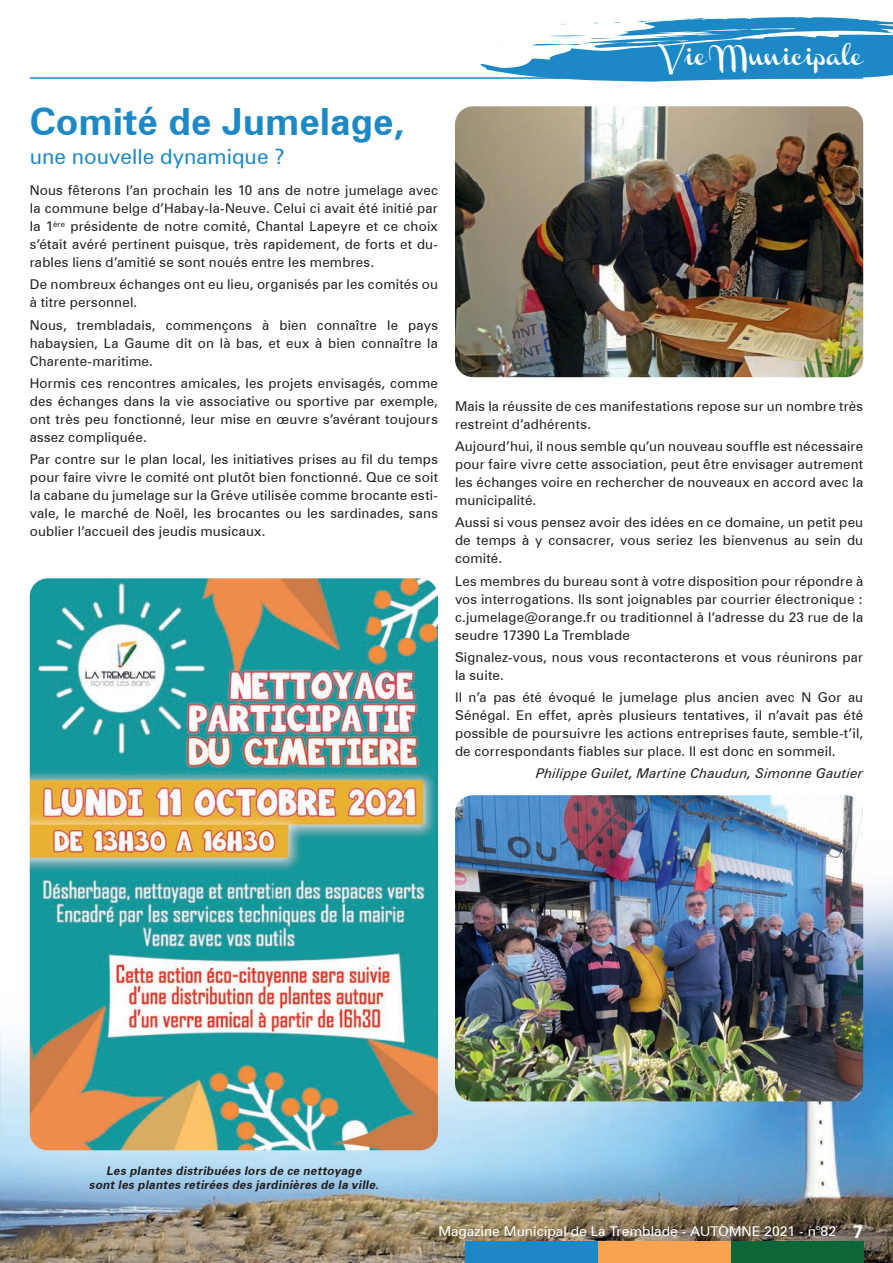
<style>
.page{position:relative;width:893px;height:1263px;background:#fff}
.page>*{position:absolute;margin:0;border:0;box-sizing:border-box;transform-origin:0 0}
.t1{font:700 37.5px "Zurich BT";color:#1c88c6}
.t2{font:21px "Zurich BT";color:#1c88c6}
.t3{font:18px "Channel";color:#fff}
.t4{font:13.5px/18px "Zurich BT";letter-spacing:.015em;color:#231f20;text-align:justify}
.t5{font:13.5px "Zurich BT";color:#fff;scale:1.04 1}
.t6{font:italic 13.5px "Zurich BT";letter-spacing:.01em;color:#231f20}
.t7{font:italic 700 12px/14.4px "Zurich BT";color:#231f20;text-align:center}
.s1{font-weight:700;font-size:18px}
</style>
<div class="page">
<img style="left:0;top:820px;width:893px;height:443px">
<div style="left:466px;top:1242px;width:132px;height:21px;background:#1c88c6"></div>
<div style="left:598px;top:1242px;width:132px;height:21px;background:#f9a350"></div>
<div style="left:731px;top:1242px;width:132px;height:21px;background:#0c6638"></div>
<svg style="left:480px;top:17px;width:413px;height:65px"></svg>
<hr style="left:30px;top:77px;width:833px;height:2px;background:#1c88c6">
<img style="left:455px;top:106px;width:408px;height:271px">
<img style="left:455px;top:795px;width:408px;height:306px">
<img style="left:30px;top:578px;width:408px;height:572px">
<h1 class="t1" style="left:30px;top:99px;width:376px">Comité de Jumelage,</h1>
<h2 class="t2" style="left:30px;top:144px;width:256px">une nouvelle dynamique ?</h2>
<p class="t4" style="left:30px;top:181px;width:410px">Nous fêterons l’an prochain les 10 ans de notre jumelage avec la commune belge d’Habay-la-Neuve. Celui ci avait été initié par la 1<sup>ère</sup> présidente de notre comité, Chantal Lapeyre et ce choix s’était avéré pertinent puisque, très rapidement, de forts et du&shy;rables liens d’amitié se sont noués entre les membres.</p>
<p class="t4" style="left:30px;top:275px;width:410px">De nombreux échanges ont eu lieu, organisés par les comités ou à titre personnel.</p>
<p class="t4" style="left:30px;top:316px;width:410px">Nous, trembladais, commençons à bien connaître le pays habaysien, La Gaume dit on là bas, et eux à bien connaître la Charente-maritime.</p>
<p class="t4" style="left:30px;top:374px;width:410px">Hormis ces rencontres amicales, les projets envisagés, comme des échanges dans la vie associative ou sportive par exemple, ont très peu fonctionné, leur mise en œuvre s’avérant toujours assez compliquée.</p>
<p class="t4" style="left:30px;top:450px;width:410px">Par contre sur le plan local, les initiatives prises au fil du temps pour faire vivre le comité ont plutôt bien fonctionné. Que ce soit la cabane du jumelage sur la Gréve utilisée comme brocante esti&shy;vale, le marché de Noël, les brocantes ou les sardinades, sans oublier l’accueil des jeudis musicaux.</p>
<h3 class="t3" style="left:664px;top:48px;width:201px">Vie Municipale</h3>
<p class="t4" style="left:455px;top:397px;width:410px">Mais la réussite de ces manifestations repose sur un nombre très restreint d’adhérents.</p>
<p class="t4" style="left:455px;top:437px;width:410px">Aujourd’hui, il nous semble qu’un nouveau souffle est nécessaire pour faire vivre cette association, peut être envisager autrement les échanges voire en rechercher de nouveaux en accord avec la municipalité.</p>
<p class="t4" style="left:455px;top:513px;width:410px">Aussi si vous pensez avoir des idées en ce domaine, un petit peu de temps à y consacrer, vous seriez les bienvenus au sein du comité.</p>
<p class="t4" style="left:455px;top:572px;width:410px">Les membres du bureau sont à votre disposition pour répondre à vos interrogations. Ils sont joignables par courrier électronique : c.jumelage@orange.fr ou traditionnel à l’adresse du 23 rue de la seudre 17390 La Tremblade</p>
<p class="t4" style="left:455px;top:648px;width:410px">Signalez-vous, nous vous recontacterons et vous réunirons par la suite.</p>
<p class="t4" style="left:455px;top:688px;width:410px">Il n’a pas été évoqué le jumelage plus ancien avec N Gor au Sénégal. En effet, après plusieurs tentatives, il n’avait pas été possible de poursuivre les actions entreprises faute, semble-t’il, de correspondants fiables sur place. Il est donc en sommeil.</p>
<p class="t6" style="left:536px;top:765px;width:329px">Philippe Guilet, Martine Chaudun, Simonne Gautier</p>
<p class="t7" style="left:89px;top:1163px;width:294px">Les plantes distribuées lors de ce nettoyage<br>sont les plantes retirées des jardinières de la ville.</p>
<p class="t5" style="left:438px;top:1223px;width:410px">Magazine Municipal de La Tremblade - AUTOMNE 2021 - n°82 <span class="s1">7</span></p>
</div>
